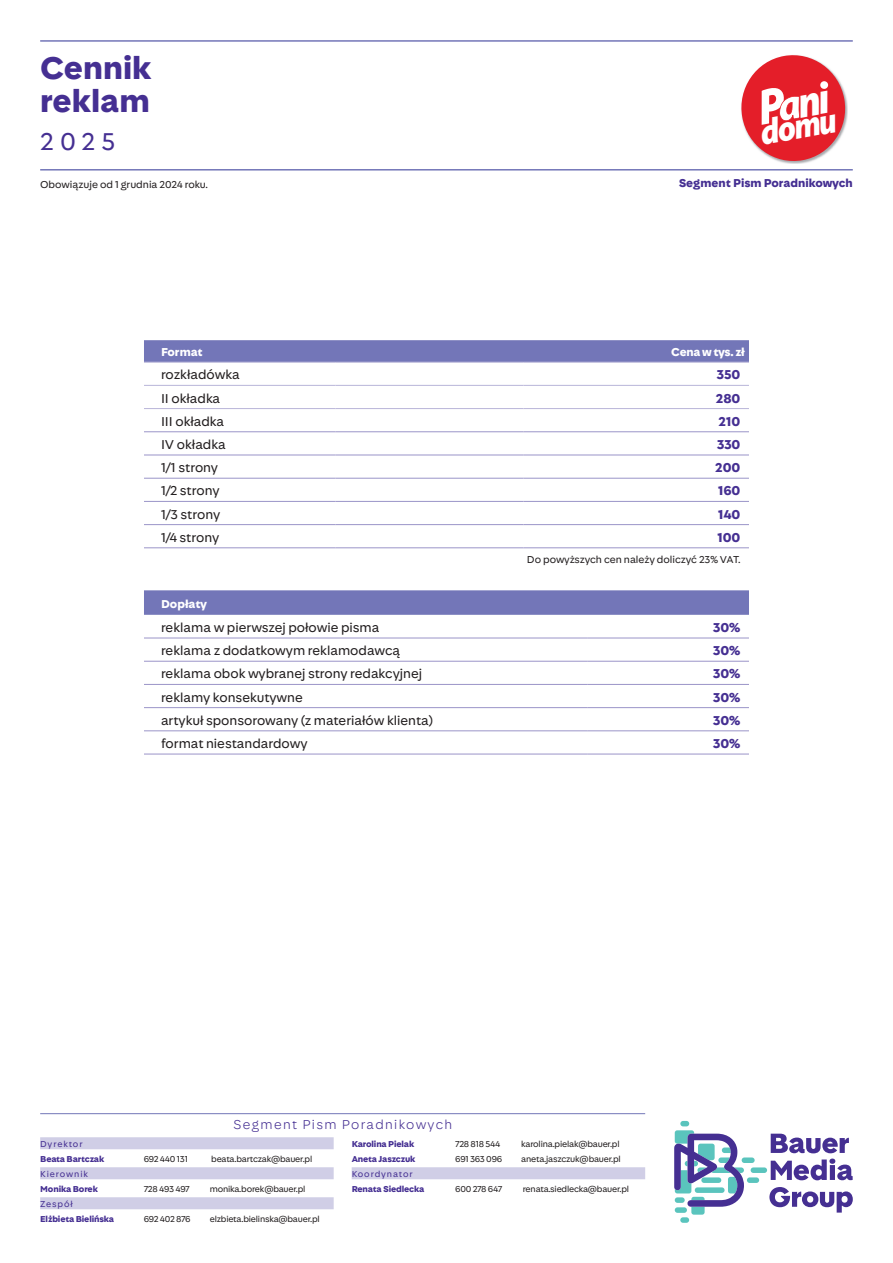
<style>
.page{position:relative;width:893px;height:1263px;background:#fff}
.page>*{position:absolute;margin:0;border:0;box-sizing:border-box;transform-origin:0 0}
.headCennikowy_1{font:700 33px "Bauer Media Sans";color:#452f92}
.t1{font:25.5px "Bauer Media Sans";color:#452f92}
.t2{font:13.5px "Bauer Media Sans";color:#231f20}
.t3{font:700 13.5px "Bauer Media Sans";letter-spacing:-.01em;color:#452f92}
.t4{font:300 13.5px "Bauer Media Sans";letter-spacing:.1em;color:#452f92}
.t5{font:700 12px "Bauer Media Sans";color:#452f92}
.t6{font:700 12px "Bauer Media Sans";letter-spacing:-.02em;color:#fff}
.t7{font:700 12px "Bauer Media Sans";color:#fff}
.t8{font:10.5px "Bauer Media Sans";color:#231f20}
.t9{font:9px "Bauer Media Sans";letter-spacing:-.02em;color:#231f20}
.t10{font:700 9px "Bauer Media Sans";letter-spacing:-.015em;color:#452f92}
.t11{font:9px "Bauer Media Sans";letter-spacing:.1em;color:#452f92}
.t12{font:9px "Bauer Media Sans";letter-spacing:-.045em;color:#231f20}
</style>
<div class="page">
<hr style="left:40px;top:169px;width:813px;height:2px;background:#7376b8">
<hr style="left:40px;top:40px;width:813px;height:2px;background:#7376b8">
<div style="left:40px;top:1137px;width:294px;height:12px;background:#d0cee6"></div>
<div style="left:40px;top:1167px;width:294px;height:12px;background:#d0cee6"></div>
<div style="left:40px;top:1197px;width:294px;height:12px;background:#d0cee6"></div>
<div style="left:352px;top:1167px;width:293px;height:12px;background:#d0cee6"></div>
<hr style="left:40px;top:1113px;width:605px;height:1px;background:#7376b8">
<svg style="left:771px;top:1134px;width:82px;height:46px"></svg>
<svg style="left:769px;top:1187px;width:84px;height:25px"></svg>
<div style="left:747px;top:1177px;width:12px;height:6px;background:#5ac4bd;border-radius:3px"></div>
<div style="left:742px;top:1157px;width:13px;height:6px;background:#5ac4bd;border-radius:3px"></div>
<div style="left:751px;top:1167px;width:16px;height:6px;background:#5ac4bd;border-radius:3px"></div>
<div style="left:680px;top:1217px;width:9px;height:6px;background:#5ac4bd;border-radius:3px"></div>
<div style="left:680px;top:1121px;width:9px;height:5px;background:#5ac4bd;border-radius:3px"></div>
<svg style="left:674px;top:1130px;width:70px;height:85px"></svg>
<svg style="left:144px;top:340px;width:605px;height:22px;background:#7578b9"></svg>
<hr style="left:144px;top:362px;width:191px;height:1px;background:#b9b5d9">
<hr style="left:335px;top:362px;width:188px;height:1px;background:#b9b5d9">
<hr style="left:523px;top:362px;width:226px;height:1px;background:#b9b5d9">
<hr style="left:144px;top:408px;width:191px;height:1px;background:#b9b5d9">
<hr style="left:335px;top:408px;width:188px;height:1px;background:#b9b5d9">
<hr style="left:523px;top:408px;width:226px;height:1px;background:#b9b5d9">
<hr style="left:144px;top:385px;width:191px;height:1px;background:#b9b5d9">
<hr style="left:335px;top:385px;width:188px;height:1px;background:#b9b5d9">
<hr style="left:523px;top:385px;width:226px;height:1px;background:#b9b5d9">
<hr style="left:144px;top:431px;width:191px;height:1px;background:#9a94c8">
<hr style="left:335px;top:431px;width:188px;height:1px;background:#9a94c8">
<hr style="left:523px;top:431px;width:226px;height:1px;background:#9a94c8">
<hr style="left:144px;top:501px;width:191px;height:1px;background:#9a94c8">
<hr style="left:335px;top:501px;width:188px;height:1px;background:#9a94c8">
<hr style="left:523px;top:501px;width:226px;height:1px;background:#9a94c8">
<hr style="left:144px;top:524px;width:191px;height:1px;background:#9a94c8">
<hr style="left:335px;top:524px;width:188px;height:1px;background:#9a94c8">
<hr style="left:523px;top:524px;width:226px;height:1px;background:#9a94c8">
<hr style="left:144px;top:547px;width:191px;height:1px;background:#9a94c8">
<hr style="left:335px;top:547px;width:188px;height:1px;background:#9a94c8">
<hr style="left:523px;top:547px;width:226px;height:1px;background:#9a94c8">
<hr style="left:144px;top:455px;width:191px;height:1px;background:#9a94c8">
<hr style="left:335px;top:455px;width:188px;height:1px;background:#9a94c8">
<hr style="left:523px;top:455px;width:226px;height:1px;background:#9a94c8">
<hr style="left:144px;top:478px;width:191px;height:1px;background:#9a94c8">
<hr style="left:335px;top:478px;width:188px;height:1px;background:#9a94c8">
<hr style="left:523px;top:478px;width:226px;height:1px;background:#9a94c8">
<svg style="left:144px;top:590px;width:605px;height:25px;background:#7578b9"></svg>
<hr style="left:144px;top:638px;width:443px;height:1px;background:#9a94c8">
<hr style="left:587px;top:638px;width:162px;height:1px;background:#9a94c8">
<hr style="left:144px;top:661px;width:443px;height:1px;background:#9a94c8">
<hr style="left:587px;top:661px;width:162px;height:1px;background:#9a94c8">
<hr style="left:144px;top:684px;width:443px;height:1px;background:#9a94c8">
<hr style="left:587px;top:684px;width:162px;height:1px;background:#9a94c8">
<hr style="left:144px;top:707px;width:443px;height:1px;background:#9a94c8">
<hr style="left:587px;top:707px;width:162px;height:1px;background:#9a94c8">
<hr style="left:144px;top:730px;width:443px;height:1px;background:#9a94c8">
<hr style="left:587px;top:730px;width:162px;height:1px;background:#9a94c8">
<hr style="left:144px;top:754px;width:443px;height:1px;background:#9a94c8">
<hr style="left:587px;top:754px;width:162px;height:1px;background:#9a94c8">
<svg style="left:741px;top:55px;width:107px;height:109px"></svg>
<p class="headCennikowy_1" style="left:40px;top:47px;width:113px">Cennik</p>
<p class="headCennikowy_1" style="left:40px;top:80px;width:111px">reklam</p>
<h2 class="t1" style="left:40px;top:126px;width:76px">2025</h2>
<p class="t8" style="left:40px;top:178px;width:169px">Obowiązuje od 1 grudnia 2024 roku.</p>
<p class="t5" style="left:679px;top:175px;width:176px">Segment Pism Poradnikowych</p>
<p class="t6" style="left:161px;top:345px;width:43px">Format</p>
<p class="t6" style="left:671px;top:345px;width:75px">Cena w tys. zł</p>
<p class="t2" style="left:161px;top:367px;width:80px">rozkładówka</p>
<p class="t3" style="left:716px;top:366px;width:25px">350</p>
<p class="t2" style="left:161px;top:390px;width:61px">II okładka</p>
<p class="t3" style="left:716px;top:390px;width:26px">280</p>
<p class="t2" style="left:161px;top:413px;width:65px">III okładka</p>
<p class="t3" style="left:719px;top:413px;width:23px">210</p>
<p class="t2" style="left:161px;top:436px;width:66px">IV okładka</p>
<p class="t3" style="left:717px;top:436px;width:25px">330</p>
<p class="t2" style="left:161px;top:459px;width:59px">1/1 strony</p>
<p class="t3" style="left:715px;top:459px;width:27px">200</p>
<p class="t2" style="left:161px;top:483px;width:60px">1/2 strony</p>
<p class="t3" style="left:718px;top:482px;width:24px">160</p>
<p class="t2" style="left:161px;top:506px;width:61px">1/3 strony</p>
<p class="t3" style="left:718px;top:506px;width:24px">140</p>
<p class="t2" style="left:161px;top:529px;width:60px">1/4 strony</p>
<p class="t3" style="left:717px;top:529px;width:25px">100</p>
<p class="t8" style="left:527px;top:553px;width:215px">Do powyższych cen należy doliczyć 23% VAT.</p>
<p class="t7" style="left:161px;top:596px;width:48px">Dopłaty</p>
<p class="t2" style="left:161px;top:619px;width:220px">reklama w pierwszej połowie pisma</p>
<p class="t3" style="left:713px;top:619px;width:29px">30%</p>
<p class="t2" style="left:161px;top:642px;width:241px">reklama z dodatkowym reklamodawcą</p>
<p class="t3" style="left:713px;top:642px;width:29px">30%</p>
<p class="t2" style="left:161px;top:666px;width:263px">reklama obok wybranej strony redakcyjnej</p>
<p class="t3" style="left:713px;top:665px;width:29px">30%</p>
<p class="t2" style="left:161px;top:689px;width:143px">reklamy konsekutywne</p>
<p class="t3" style="left:713px;top:689px;width:29px">30%</p>
<p class="t2" style="left:161px;top:712px;width:274px">artykuł sponsorowany (z materiałów klienta)</p>
<p class="t3" style="left:713px;top:712px;width:29px">30%</p>
<p class="t2" style="left:161px;top:735px;width:148px">format niestandardowy</p>
<p class="t3" style="left:713px;top:735px;width:29px">30%</p>
<p class="t4" style="left:233px;top:1117px;width:221px">Segment Pism Poradnikowych</p>
<p class="t11" style="left:40px;top:1138px;width:44px">Dyrektor</p>
<p class="t10" style="left:40px;top:1153px;width:66px">Beata Bartczak</p>
<p class="t9" style="left:144px;top:1153px;width:46px">692 440 131</p>
<p class="t9" style="left:211px;top:1153px;width:103px">beata.bartczak@bauer.pl</p>
<p class="t11" style="left:40px;top:1168px;width:49px">Kierownik</p>
<p class="t10" style="left:40px;top:1183px;width:59px">Monika Borek</p>
<p class="t9" style="left:144px;top:1183px;width:48px">728 493 497</p>
<p class="t9" style="left:210px;top:1183px;width:97px">monika.borek@bauer.pl</p>
<p class="t11" style="left:40px;top:1198px;width:34px">Zespół</p>
<p class="t10" style="left:40px;top:1213px;width:76px">Elżbieta Bielińska</p>
<p class="t12" style="left:144px;top:1213px;width:48px">692 402 876</p>
<p class="t9" style="left:210px;top:1213px;width:111px">elzbieta.bielinska@bauer.pl</p>
<p class="t10" style="left:352px;top:1138px;width:64px">Karolina Pielak</p>
<p class="t9" style="left:455px;top:1138px;width:47px">728 818 544</p>
<p class="t9" style="left:521px;top:1138px;width:100px">karolina.pielak@bauer.pl</p>
<p class="t10" style="left:352px;top:1153px;width:65px">Aneta Jaszczuk</p>
<p class="t9" style="left:455px;top:1153px;width:49px">691 363 096</p>
<p class="t9" style="left:521px;top:1153px;width:101px">aneta.jaszczuk@bauer.pl</p>
<p class="t11" style="left:352px;top:1168px;width:63px">Koordynator</p>
<p class="t10" style="left:352px;top:1183px;width:74px">Renata Siedlecka</p>
<p class="t9" style="left:455px;top:1183px;width:49px">600 278 647</p>
<p class="t9" style="left:523px;top:1183px;width:108px">renata.siedlecka@bauer.pl</p>
</div>
